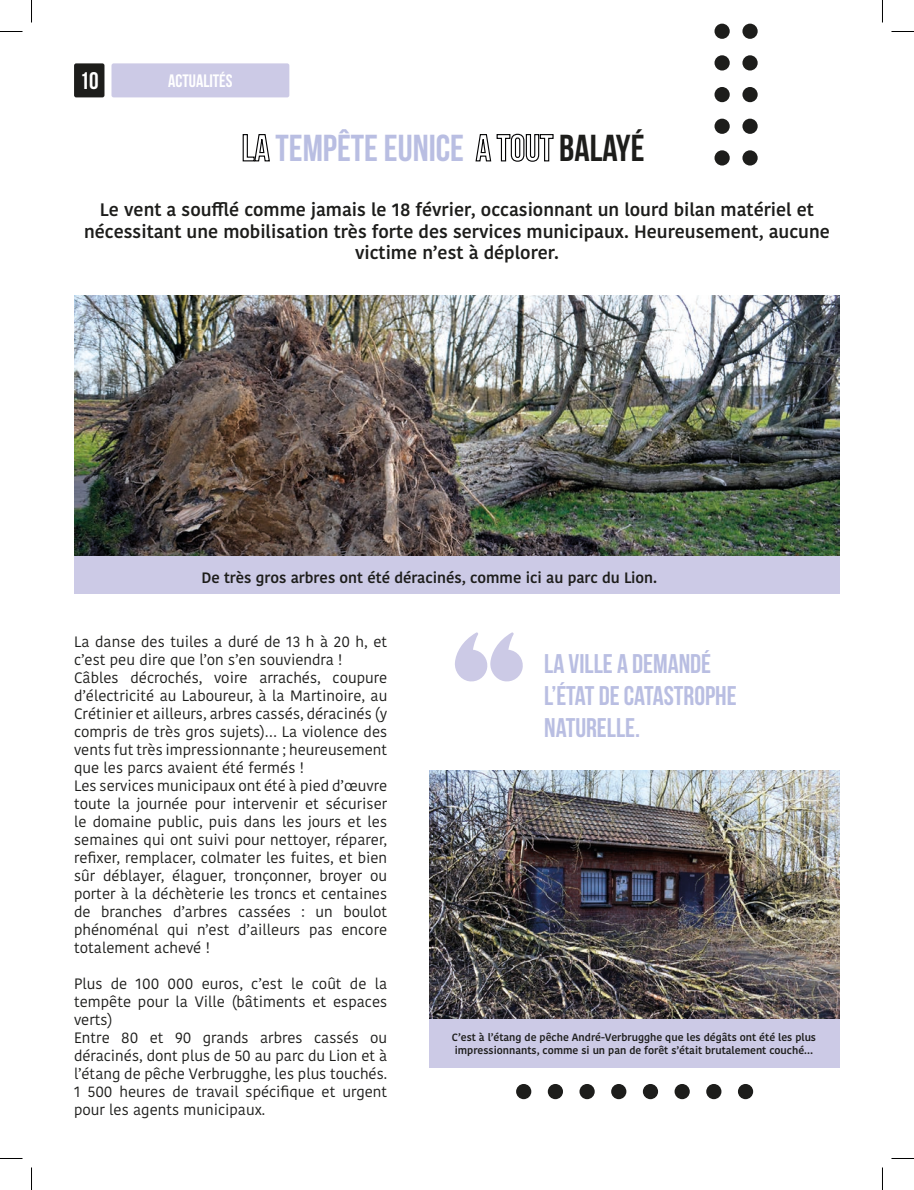
<style>
.page{position:relative;width:914px;height:1190px;background:#fff}
.page>*{position:absolute;margin:0;border:0;box-sizing:border-box;transform-origin:0 0}
.t1{font:700 37.5px "Bebas Neue";color:#b9bee2}
.t2{font:700 27px/32.4px "Bebas Neue";color:#b9bee2}
.t3{font:700 24px "Bebas Neue";color:#fff}
.t4{font:600 18px/21.6px "Kohinoor Bangla";color:#1d1d1b;text-align:center}
.t5{font:700 18px "Bebas Neue";color:#fff}
.t6{font:15px/18px "Kohinoor Bangla";color:#1d1d1b;text-align:justify}
.t7{font:600 15px "Kohinoor Bangla";color:#1d1d1b}
.t8{font:600 10.5px/12.6px "Kohinoor Bangla";color:#1d1d1b}
.s1{color:#020203}
.s2{color:#1d1d1b}
</style>
<div class="page">
<div style="left:74px;top:63px;width:30px;height:34px;background:#1d1d1b;border-radius:2px"></div>
<div style="left:111px;top:63px;width:178px;height:34px;background:#cccae6;border-radius:2px"></div>
<img style="left:74px;top:295px;width:765px;height:261px">
<svg style="left:455px;top:632px;width:68px;height:50px"></svg>
<img style="left:429px;top:771px;width:410px;height:248px">
<div style="left:742px;top:24px;width:15px;height:15px;background:#1d1d1b;border-radius:50%"></div>
<div style="left:742px;top:55px;width:15px;height:16px;background:#1d1d1b;border-radius:50%"></div>
<div style="left:742px;top:87px;width:15px;height:15px;background:#1d1d1b;border-radius:50%"></div>
<div style="left:742px;top:119px;width:15px;height:15px;background:#1d1d1b;border-radius:50%"></div>
<div style="left:742px;top:150px;width:15px;height:16px;background:#1d1d1b;border-radius:50%"></div>
<div style="left:714px;top:24px;width:15px;height:15px;background:#1d1d1b;border-radius:50%"></div>
<div style="left:714px;top:55px;width:15px;height:16px;background:#1d1d1b;border-radius:50%"></div>
<div style="left:714px;top:87px;width:15px;height:15px;background:#1d1d1b;border-radius:50%"></div>
<div style="left:714px;top:119px;width:15px;height:15px;background:#1d1d1b;border-radius:50%"></div>
<div style="left:714px;top:150px;width:15px;height:16px;background:#1d1d1b;border-radius:50%"></div>
<div style="left:737px;top:1084px;width:16px;height:15px;background:#1d1d1b;border-radius:50%"></div>
<div style="left:706px;top:1084px;width:15px;height:15px;background:#1d1d1b;border-radius:50%"></div>
<div style="left:674px;top:1084px;width:15px;height:15px;background:#1d1d1b;border-radius:50%"></div>
<div style="left:642px;top:1084px;width:16px;height:15px;background:#1d1d1b;border-radius:50%"></div>
<div style="left:611px;top:1084px;width:15px;height:15px;background:#1d1d1b;border-radius:50%"></div>
<div style="left:579px;top:1084px;width:15px;height:15px;background:#1d1d1b;border-radius:50%"></div>
<div style="left:547px;top:1084px;width:16px;height:15px;background:#1d1d1b;border-radius:50%"></div>
<div style="left:516px;top:1084px;width:15px;height:15px;background:#1d1d1b;border-radius:50%"></div>
<div style="left:429px;top:1019px;width:410px;height:49px;background:#cccae6"></div>
<div style="left:74px;top:556px;width:765px;height:38px;background:#cccae6"></div>
<svg style="left:0;top:31px;width:22px;height:1px"></svg>
<svg style="left:891px;top:31px;width:22px;height:1px"></svg>
<svg style="left:0;top:1158px;width:22px;height:1px"></svg>
<svg style="left:891px;top:1158px;width:22px;height:1px"></svg>
<svg style="left:31px;top:0;width:1px;height:22px"></svg>
<svg style="left:31px;top:1167px;width:1px;height:23px"></svg>
<svg style="left:882px;top:0;width:1px;height:22px"></svg>
<svg style="left:882px;top:1167px;width:1px;height:23px"></svg>
<h3 class="t3" style="left:80px;top:68px;width:21px">10</h3>
<p class="t5" style="left:168px;top:71px;width:66px">ACTUALITÉS</p>
<p class="t1" style="left:242px;top:127px;width:404px"><span class="s1">LA</span> TEMPÊTE EUNICE <span class="s1">A TOUT</span> <span class="s2">BALAYÉ</span></p>
<p class="t4" style="left:84px;top:198px;width:747px">Le vent a soufflé comme jamais le 18 février, occasionnant un lourd bilan matériel et nécessitant une mobilisation très forte des services municipaux. Heureusement, aucune victime n’est à déplorer.</p>
<p class="t7" style="left:201px;top:565px;width:457px">De très gros arbres ont été déracinés, comme ici au parc du Lion.</p>
<p class="t6" style="left:74px;top:633px;width:314px">La danse des tuiles a duré de 13 h à 20 h, et c’est peu dire que l’on s’en souviendra !</p>
<p class="t6" style="left:74px;top:669px;width:315px">Câbles décrochés, voire arrachés, coupure d’électricité au Laboureur, à la Martinoire, au Crétinier et ailleurs, arbres cassés, déracinés (y compris de très gros sujets)… La violence des vents fut très impressionnante ; heureusement que les parcs avaient été fermés !</p>
<p class="t6" style="left:74px;top:777px;width:315px">Les services municipaux ont été à pied d’œuvre toute la journée pour intervenir et sécuriser le domaine public, puis dans les jours et les semaines qui ont suivi pour nettoyer, réparer, refixer, remplacer, colmater les fuites, et bien sûr déblayer, élaguer, tronçonner, broyer ou porter à la déchèterie les troncs et centaines de branches d’arbres cassées : un boulot phénoménal qui n’est d’ailleurs pas encore totalement achevé !</p>
<p class="t6" style="left:74px;top:975px;width:315px">Plus de 100 000 euros, c’est le coût de la tempête pour la Ville (bâtiments et espaces verts)</p>
<p class="t6" style="left:74px;top:1029px;width:315px">Entre 80 et 90 grands arbres cassés ou déracinés, dont plus de 50 au parc du Lion et à l’étang de pêche Verbrugghe, les plus touchés.</p>
<p class="t6" style="left:74px;top:1083px;width:315px">1 500 heures de travail spécifique et urgent pour les agents municipaux.</p>
<p class="t2" style="left:544px;top:647px;width:194px">LA VILLE A DEMANDÉ<br>L’ÉTAT DE CATASTROPHE<br>NATURELLE.</p>
<p class="t8" style="left:452px;top:1031px;width:366px">C’est à l’étang de pêche André-Verbrugghe que les dégâts ont été les plus impressionnants, comme si un pan de forêt s’était brutalement couché…</p>
</div>
